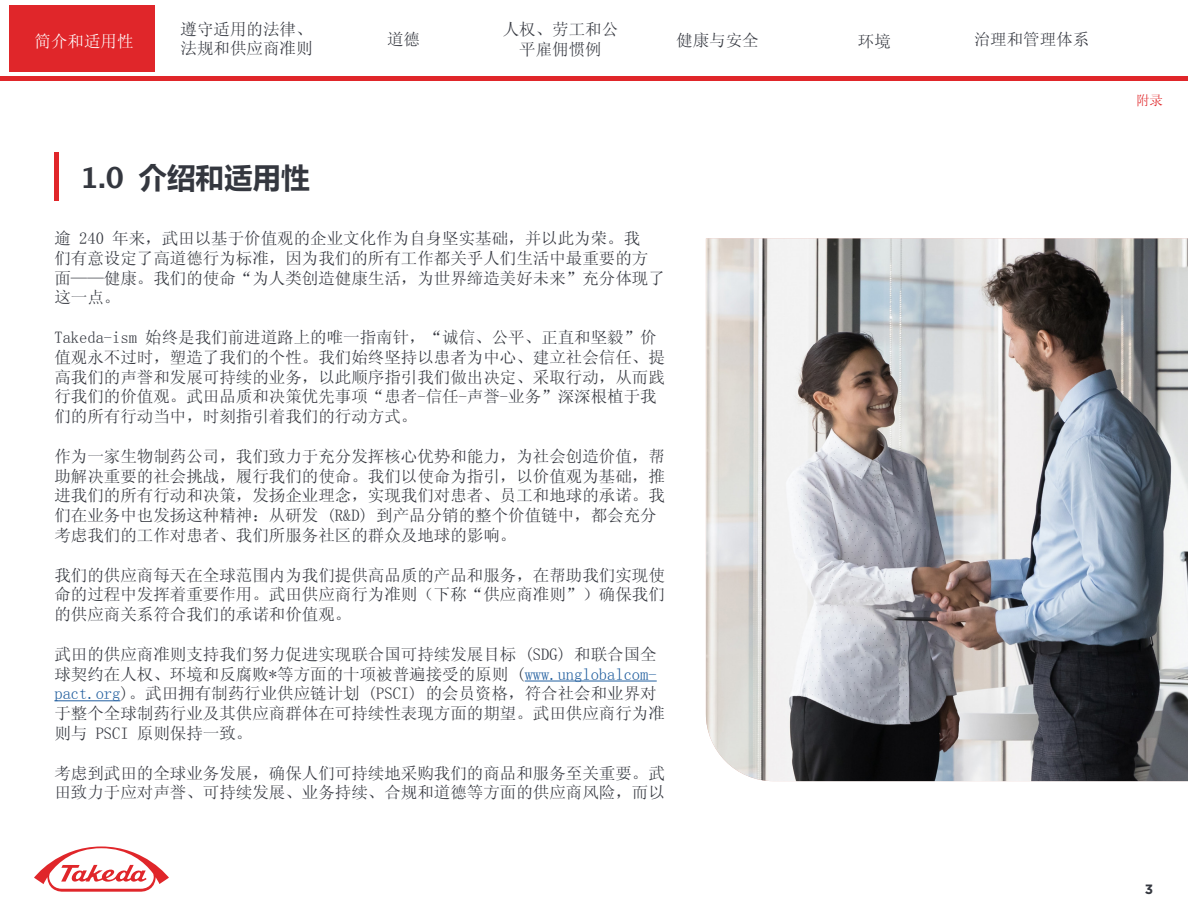
<style>
.page{position:relative;width:1188px;height:918px;background:#fff}
.page>*{position:absolute;margin:0;border:0;box-sizing:border-box;transform-origin:0 0}
.t1{font:700 28.5px "Sim Sun";color:#34373f}
.t2{font:16.5px/19.8px "Sim Sun";color:#34373f}
.t3{font:16.5px "Sim Sun";color:#fff}
.t4{font:13.5px "Sim Sun";color:#e02629}
.t5{font:700 13.5px "Gotham";color:#34373f}
.s1{color:#215e9e}
</style>
<div class="page">
<svg style="left:34px;top:846px;width:135px;height:46px"></svg>
<hr style="left:0;top:77px;width:1188px;height:4px;background:#e0262a">
<div style="left:9px;top:5px;width:145px;height:67px;background:#e0262a"></div>
<hr style="left:525px;top:681px;width:132px;height:1px;background:#215e9e">
<hr style="left:54px;top:700px;width:66px;height:1px;background:#215e9e">
<div style="left:54px;top:152px;width:5px;height:49px;background:#e0262a"></div>
<img style="left:706px;top:238px;width:482px;height:543px">
<p class="t3" style="left:35px;top:33px;width:100px">简介和适用性</p>
<p class="t2" style="left:181px;top:19px;width:133px">遵守适用的法律、法规和供应商准则</p>
<p class="t2" style="left:387px;top:29px;width:34px">道德</p>
<p class="t2" style="left:503px;top:19px;width:117px;text-align:center">人权、劳工和公平雇佣惯例</p>
<p class="t2" style="left:676px;top:30px;width:84px">健康与安全</p>
<p class="t2" style="left:858px;top:31px;width:34px">环境</p>
<p class="t2" style="left:974px;top:29px;width:117px">治理和管理体系</p>
<h1 class="t1" style="left:80px;top:161px;width:231px">1.0 介绍和适用性</h1>
<p class="t2" style="left:54px;top:228px;width:612px">逾 240 年来，武田以基于价值观的企业文化作为自身坚实基础，并以此为荣。我<br>们有意设定了高道德行为标准，因为我们的所有工作都关乎人们生活中最重要的方面——健康。我们的使命“为人类创造健康生活，为世界缔造美好未来”充分体现了这一点。</p>
<p class="t2" style="left:54px;top:327px;width:612px">Takeda-ism 始终是我们前进道路上的唯一指南针，“诚信、公平、正直和坚毅”价值观永不过时，塑造了我们的个性。我们始终坚持以患者为中心、建立社会信任、提高我们的声誉和发展可持续的业务，以此顺序指引我们做出决定、采取行动，从而践行我们的价值观。武田品质和决策优先事项“患者-信任-声誉-业务”深深根植于我们的所有行动当中，时刻指引着我们的行动方式。</p>
<p class="t2" style="left:54px;top:446px;width:612px">作为一家生物制药公司，我们致力于充分发挥核心优势和能力，为社会创造价值，帮助解决重要的社会挑战，履行我们的使命。我们以使命为指引，以价值观为基础，推进我们的所有行动和决策，发扬企业理念，实现我们对患者、员工和地球的承诺。我们在业务中也发扬这种精神：从研发 (R&amp;D) 到产品分销的整个价值链中，都会充分考虑我们的工作对患者、我们所服务社区的群众及地球的影响。</p>
<p class="t2" style="left:54px;top:565px;width:612px;text-align:justify">我们的供应商每天在全球范围内为我们提供高品质的产品和服务，在帮助我们实现使命的过程中发挥着重要作用。武田供应商行为准则（下称“供应商准则”）确保我们的供应商关系符合我们的承诺和价值观。</p>
<p class="t2" style="left:54px;top:644px;width:612px">武田的供应商准则支持我们努力促进实现联合国可持续发展目标 (SDG) 和联合国全球契约在人权、环境和反腐败*等方面的十项被普遍接受的原则 (<span class="s1">www.unglobalcom&shy;pact.org</span>)。武田拥有制药行业供应链计划 (PSCI) 的会员资格，符合社会和业界对于整个全球制药行业及其供应商群体在可持续性表现方面的期望。武田供应商行为准则与 PSCI 原则保持一致。</p>
<p class="t2" style="left:54px;top:763px;width:612px">考虑到武田的全球业务发展，确保人们可持续地采购我们的商品和服务至关重要。武田致力于应对声誉、可持续发展、业务持续、合规和道德等方面的供应商风险，而以</p>
<p class="t4" style="left:1136px;top:93px;width:28px">附录</p>
<p class="t5" style="left:1145px;top:880px;width:10px">3</p>
</div>
